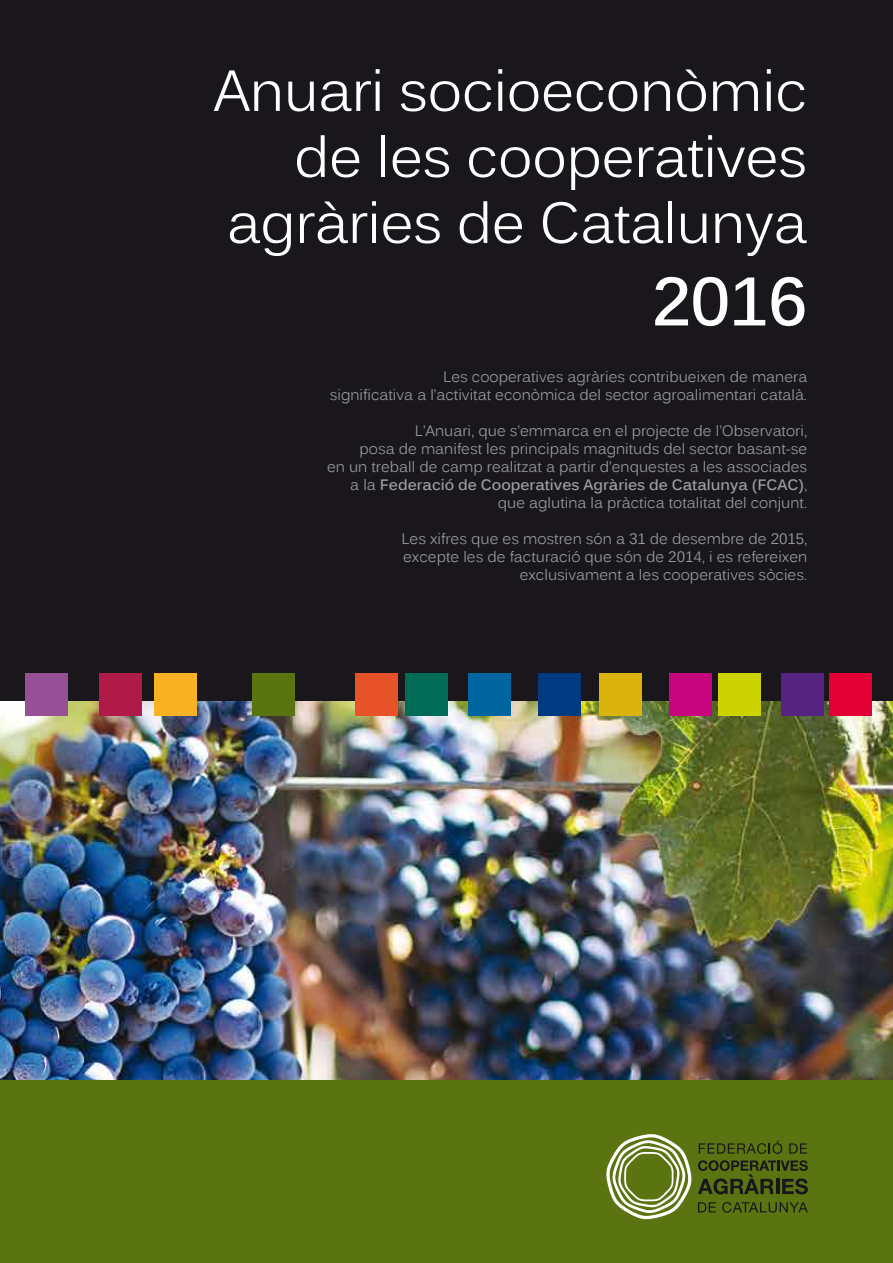
<style>
.page{position:relative;width:893px;height:1263px;background:#fff}
.page>*{position:absolute;margin:0;border:0;box-sizing:border-box;transform-origin:0 0}
.t1{font:700 67.5px "Kalinga";color:#fff}
.t2{font:57px/66px "Kalinga";letter-spacing:-.01em;color:#fff;text-align:right}
.t3{font:15px/18px "Kalinga";color:#9c9e9f;text-align:right}
.s1{font-weight:700}
</style>
<div class="page">
<img style="left:0;top:701px;width:893px;height:379px">
<div style="left:0;top:1080px;width:893px;height:183px;background:#5a7411"></div>
<div style="left:0;top:0;width:893px;height:701px;background:#1a171c"></div>
<div style="left:99px;top:673px;width:43px;height:42px;background:#b01a48"></div>
<div style="left:154px;top:673px;width:42px;height:42px;background:#f8b223"></div>
<div style="left:356px;top:673px;width:42px;height:42px;background:#e85228"></div>
<div style="left:405px;top:673px;width:43px;height:42px;background:#006c56"></div>
<div style="left:468px;top:673px;width:43px;height:42px;background:#00669f"></div>
<div style="left:599px;top:673px;width:43px;height:42px;background:#dab40c"></div>
<div style="left:669px;top:673px;width:43px;height:42px;background:#c6057f"></div>
<div style="left:719px;top:673px;width:42px;height:42px;background:#cbd300"></div>
<div style="left:539px;top:673px;width:42px;height:42px;background:#003a81"></div>
<div style="left:782px;top:673px;width:42px;height:42px;background:#572380"></div>
<div style="left:830px;top:673px;width:42px;height:42px;background:#e30034"></div>
<div style="left:25px;top:673px;width:43px;height:42px;background:#955096"></div>
<div style="left:252px;top:673px;width:43px;height:42px;background:#5a7411"></div>
<svg style="left:606px;top:1134px;width:85px;height:86px"></svg>
<svg style="left:699px;top:1141px;width:83px;height:13px"></svg>
<svg style="left:789px;top:1143px;width:18px;height:10px"></svg>
<svg style="left:698px;top:1160px;width:110px;height:34px"></svg>
<svg style="left:698px;top:1202px;width:18px;height:10px"></svg>
<svg style="left:722px;top:1202px;width:86px;height:11px"></svg>
<h2 class="t2" style="left:214px;top:63px;width:595px">Anuari socioeconòmic de les cooperatives agràries de Catalunya</h2>
<h1 class="t1" style="left:652px;top:257px;width:157px">2016</h1>
<p class="t3" style="left:330px;top:370px;width:479px">Les cooperatives agràries contribueixen de manera<br>significativa a l’activitat econòmica del sector agroalimentari català.</p>
<p class="t3" style="left:327px;top:424px;width:482px">L’Anuari, que s’emmarca en el projecte de l’Observatori,<br>posa de manifest les principals magnituds del sector basant-se<br>en un treball de camp realitzat a partir d’enquestes a les associades a la <span class="s1">Federació de Cooperatives Agràries de Catalunya (FCAC)</span>, que aglutina la pràctica totalitat del conjunt.</p>
<p class="t3" style="left:401px;top:532px;width:408px">Les xifres que es mostren són a 31 de desembre de 2015, excepte les de facturació que són de 2014, i es refereixen exclusivament a les cooperatives sòcies.</p>
</div>
